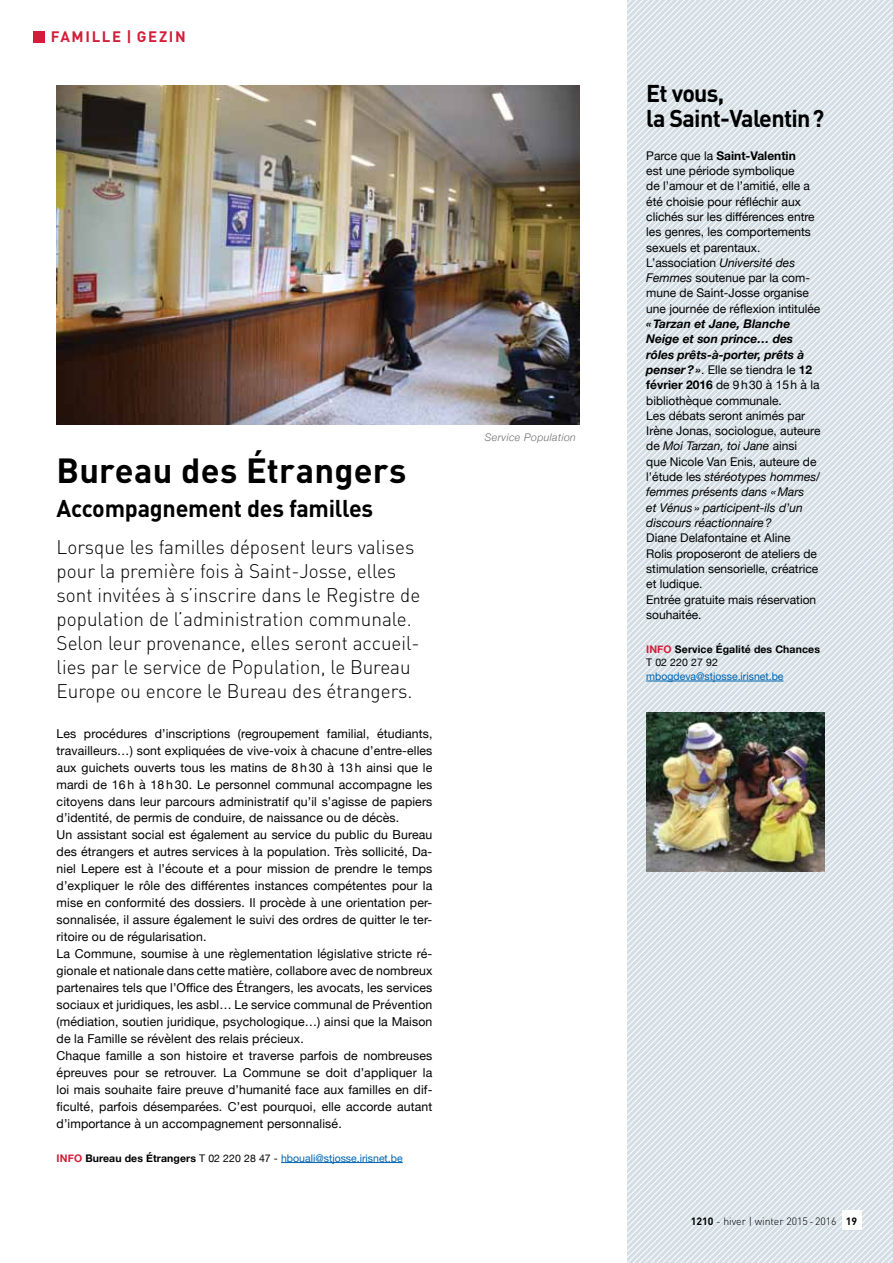
<style>
.page{position:relative;width:893px;height:1263px;background:#fff}
.page>*{position:absolute;margin:0;border:0;box-sizing:border-box;transform-origin:0 0}
.t1{font:700 34.5px "DIN";letter-spacing:.005em;color:#000}
.t2{font:700 24px/25.3px "DIN";letter-spacing:-.025em;color:#000}
.t3{font:300 19.5px/24px "DIN";color:#000}
.t4{font:700 15px "DIN";color:#d41d3a}
.t5{font:12.3px/17px "Helvetica Neue";letter-spacing:.01em;color:#000}
.t6{font:12px/15.3px "Helvetica Neue";color:#000}
.t7{font:10.5px "Helvetica Neue";color:#0064b1}
.t8{font:700 10.5px/13.5px "Helvetica Neue";letter-spacing:.01em;color:#000}
.t9{font:300 10.5px "DIN";color:#000}
.t10{font:italic 300 10.5px "Helvetica Neue";letter-spacing:.04em;color:#6d6e71}
.s1{font-weight:700;color:#d41d3a}
.s2{font-weight:700;color:#000}
.s3{color:#000}
.s4{font-weight:700}
.s5{font-style:italic}
.s6{font-weight:700;font-style:italic}
.s7{color:#d41d3a}
.s8{font-weight:400}
</style>
<div class="page">
<svg style="left:627px;top:0;width:266px;height:680px"></svg>
<svg style="left:627px;top:680px;width:266px;height:583px"></svg>
<div style="left:33px;top:31px;width:12px;height:12px;background:#d41d3a"></div>
<hr style="left:281px;top:1162px;width:122px;height:1px;background:#0064b1">
<hr style="left:646px;top:681px;width:138px;height:1px;background:#0064b1">
<img style="left:646px;top:712px;width:179px;height:159px">
<img style="left:57px;top:85px;width:522px;height:339px">
<div style="left:842px;top:1212px;width:19px;height:19px;background:#d4dee5"></div>
<div style="left:842px;top:1211px;width:19px;height:19px;background:#fff"></div>
<p class="t4" style="left:51px;top:27px;width:10px">famille</p>
<p class="t4" style="left:126px;top:27px;width:21px">| gezin</p>
<h1 class="t1" style="left:57px;top:448px;width:351px">Bureau des Étrangers</h1>
<h2 class="t2" style="left:57px;top:495px;width:318px">Accompagnement des familles</h2>
<p class="t3" style="left:57px;top:535px;width:365px">Lorsque les familles déposent leurs valises pour la première fois à Saint-Josse, elles sont invitées à s’inscrire dans le Registre de population de l’administration communale.<br>Selon leur provenance, elles seront accueil&shy;lies par le service de Population, le Bureau Europe ou encore le Bureau des étrangers.</p>
<p class="t5" style="left:57px;top:725px;width:377px">Les procédures d’inscriptions (regroupement familial, étudiants, travailleurs…) sont expliquées de vive-voix à chacune d’entre-elles aux guichets ouverts tous les matins de 8 h 30 à 13 h ainsi que le mardi de 16 h à 18 h 30. Le personnel communal accompagne les citoyens dans leur parcours administratif qu’il s’agisse de papiers d’identité, de permis de conduire, de naissance ou de décès.<br>Un assistant social est également au service du public du Bureau des étrangers et autres services à la population. Très sollicité, Da&shy;niel Lepere est à l’écoute et a pour mission de prendre le temps d’expliquer le rôle des différentes instances compétentes pour la mise en conformité des dossiers. Il procède à une orientation per&shy;sonnalisée, il assure également le suivi des ordres de quitter le ter&shy;ritoire ou de régularisation.<br>La Commune, soumise à une règlementation législative stricte ré&shy;gionale et nationale dans cette matière, collabore avec de nombreux partenaires tels que l’Office des Étrangers, les avocats, les services sociaux et juridiques, les asbl… Le service communal de Prévention (médiation, soutien juridique, psychologique…) ainsi que la Maison de la Famille se révèlent des relais précieux.<br>Chaque famille a son histoire et traverse parfois de nombreuses épreuves pour se retrouver. La Commune se doit d’appliquer la loi mais souhaite faire preuve d’humanité face aux familles en dif&shy;ficulté, parfois désemparées. C’est pourquoi, elle accorde autant d’importance à un accompagnement personnalisé.</p>
<p class="t7" style="left:57px;top:1150px;width:348px"><span class="s1">info</span> <span class="s2">Bureau des Étrangers</span> <span class="s3">T 02 220 28 47 -</span> hbouali@stjosse.irisnet.be</p>
<p class="t10" style="left:485px;top:429px;width:93px">Service Population</p>
<h2 class="t2" style="left:646px;top:80px;width:179px">Et vous,<br>la Saint-Valentin?</h2>
<p class="t6" style="left:646px;top:148px;width:176px">Parce que la <span class="s4">Saint-Valentin<br></span>est une période symbolique<br>de l’amour et de l’amitié, elle a été choisie pour réfléchir aux clichés sur les différences entre les genres, les comportements sexuels et parentaux.<br>L’association <span class="s5">Université des<br>Femmes</span> soutenue par la com&shy;mune de Saint-Josse organise une journée de réflexion intitulée</p>
<p class="t6" style="left:646px;top:317px;width:176px"><span class="s6">«Tarzan et Jane, Blanche<br>Neige et son prince… des rôles prêts-à-porter, prêts à penser?»</span>. Elle se tiendra le <span class="s4">12 février 2016</span> de 9h30 à 15h à la bibliothèque communale.<br>Les débats seront animés par<br>Irène Jonas, sociologue, auteure de <span class="s5">Moi Tarzan, toi Jane</span> ainsi<br>que Nicole Van Enis, auteure de l’étude les <span class="s5">stéréotypes hommes/ femmes présents dans «Mars<br>et Vénus » participent-ils d’un discours réactionnaire?</span></p>
<p class="t6" style="left:646px;top:531px;width:174px">Diane Delafontaine et Aline<br>Rolis proposeront de ateliers de stimulation sensorielle, créatrice et ludique.<br>Entrée gratuite mais réservation souhaitée.</p>
<p class="t8" style="left:646px;top:643px;width:175px"><span class="s7">info</span> Service Égalité des Chances<br><span class="s8">T 02 220 27 92</span></p>
<p class="t7" style="left:646px;top:669px;width:139px">mbogdeva@stjosse.irisnet.be</p>
<p class="t9" style="left:691px;top:1215px;width:168px"><span class="s4">1210</span> - hiver | winter 2015-2016 <span class="s4">19</span></p>
</div>
